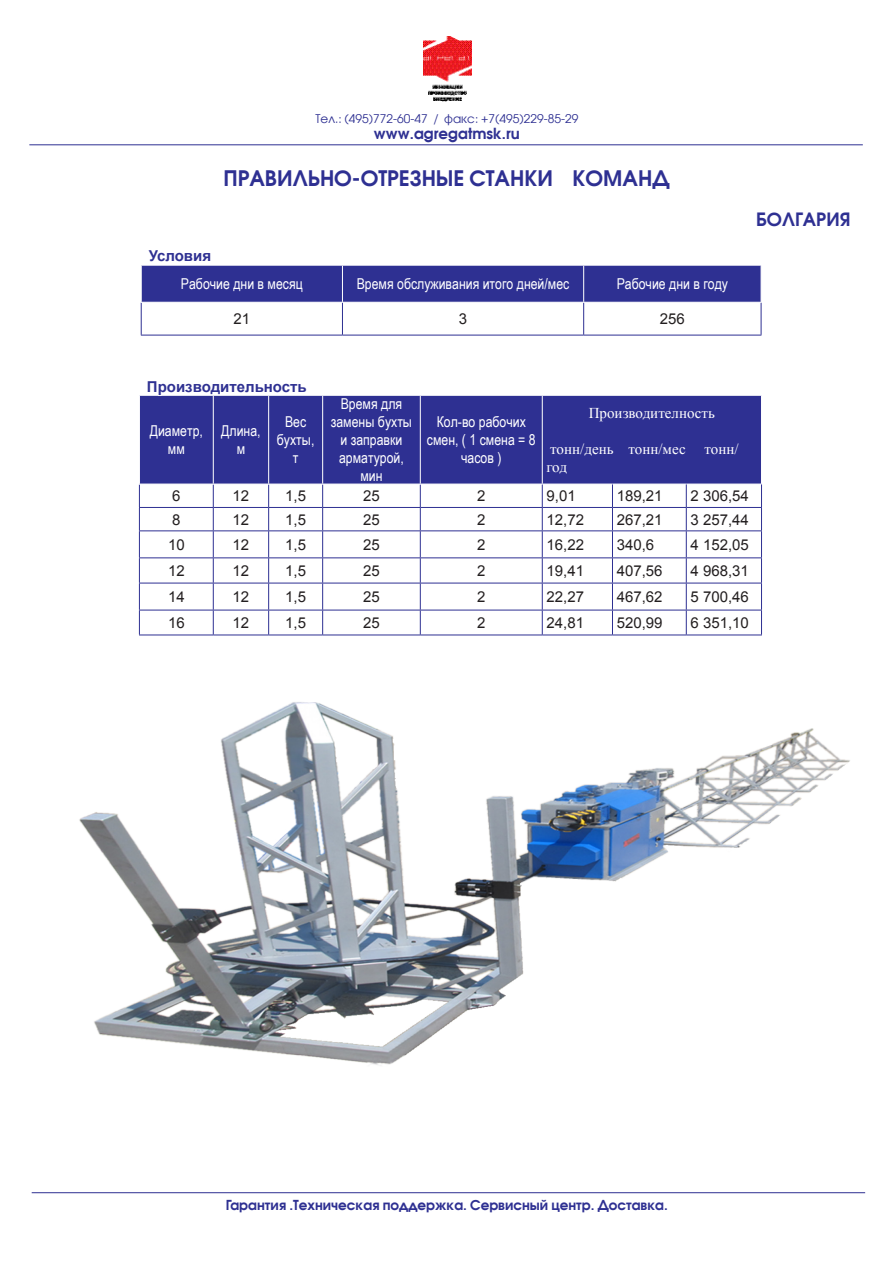
<style>
.page{position:relative;width:893px;height:1263px;background:#fff}
.page>*{position:absolute;margin:0;border:0;box-sizing:border-box;transform-origin:0 0}
.t1{font:700 21px "Avant Garde CTT";color:#2e3092}
.t2{font:700 18px "Avant Garde CTT";color:#2e3092}
.t3{font:15px "Arial";color:#231f20}
.t4{font:15px/18px "Arial Narrow";color:#fff;text-align:center}
.t5{font:15px "Times New Roman";color:#fff}
.t6{font:700 15px "Arial";color:#2e3092}
.t7{font:700 15px "Avant Garde CTT";color:#2e3092}
.t8{font:700 13.5px "Avant Garde CTT";color:#2e3092}
.t9{font:12px "Avant Garde CTT";color:#2e3092}
</style>
<div class="page">
<hr style="left:32px;top:1192px;width:833px;height:1px;background:#2e3092">
<hr style="left:29px;top:144px;width:834px;height:1px;background:#2e3092">
<img style="left:423px;top:37px;width:48px;height:65px">
<hr style="left:141px;top:303px;width:1px;height:32px;background:#2e3092">
<hr style="left:342px;top:303px;width:1px;height:32px;background:#2e3092">
<hr style="left:583px;top:303px;width:1px;height:32px;background:#2e3092">
<hr style="left:761px;top:303px;width:1px;height:32px;background:#2e3092">
<hr style="left:141px;top:335px;width:201px;height:1px;background:#2e3092">
<hr style="left:342px;top:335px;width:242px;height:1px;background:#2e3092">
<hr style="left:584px;top:335px;width:177px;height:1px;background:#2e3092">
<div style="left:141px;top:265px;width:620px;height:37px;background:#2e3092"></div>
<div style="left:140px;top:396px;width:621px;height:88px;background:#2e3092"></div>
<hr style="left:139px;top:507px;width:74px;height:1px;background:#2e3092">
<hr style="left:213px;top:507px;width:56px;height:1px;background:#2e3092">
<hr style="left:269px;top:507px;width:54px;height:1px;background:#2e3092">
<hr style="left:323px;top:507px;width:97px;height:1px;background:#2e3092">
<hr style="left:420px;top:507px;width:122px;height:1px;background:#2e3092">
<hr style="left:542px;top:507px;width:70px;height:1px;background:#2e3092">
<hr style="left:612px;top:507px;width:74px;height:1px;background:#2e3092">
<hr style="left:686px;top:507px;width:76px;height:1px;background:#2e3092">
<hr style="left:139px;top:530px;width:74px;height:1px;background:#2e3092">
<hr style="left:213px;top:530px;width:56px;height:1px;background:#2e3092">
<hr style="left:269px;top:530px;width:54px;height:1px;background:#2e3092">
<hr style="left:323px;top:530px;width:97px;height:1px;background:#2e3092">
<hr style="left:420px;top:530px;width:122px;height:1px;background:#2e3092">
<hr style="left:542px;top:530px;width:70px;height:1px;background:#2e3092">
<hr style="left:612px;top:530px;width:74px;height:1px;background:#2e3092">
<hr style="left:686px;top:530px;width:76px;height:1px;background:#2e3092">
<hr style="left:139px;top:557px;width:74px;height:1px;background:#2e3092">
<hr style="left:213px;top:557px;width:56px;height:1px;background:#2e3092">
<hr style="left:269px;top:557px;width:54px;height:1px;background:#2e3092">
<hr style="left:323px;top:557px;width:97px;height:1px;background:#2e3092">
<hr style="left:420px;top:557px;width:122px;height:1px;background:#2e3092">
<hr style="left:542px;top:557px;width:70px;height:1px;background:#2e3092">
<hr style="left:612px;top:557px;width:74px;height:1px;background:#2e3092">
<hr style="left:686px;top:557px;width:76px;height:1px;background:#2e3092">
<hr style="left:139px;top:583px;width:74px;height:1px;background:#2e3092">
<hr style="left:213px;top:583px;width:56px;height:1px;background:#2e3092">
<hr style="left:269px;top:583px;width:54px;height:1px;background:#2e3092">
<hr style="left:323px;top:583px;width:97px;height:1px;background:#2e3092">
<hr style="left:420px;top:583px;width:122px;height:1px;background:#2e3092">
<hr style="left:542px;top:583px;width:70px;height:1px;background:#2e3092">
<hr style="left:612px;top:583px;width:74px;height:1px;background:#2e3092">
<hr style="left:686px;top:583px;width:76px;height:1px;background:#2e3092">
<hr style="left:139px;top:610px;width:74px;height:1px;background:#2e3092">
<svg style="left:139px;top:485px;width:1px;height:150px"></svg>
<hr style="left:213px;top:610px;width:56px;height:1px;background:#2e3092">
<svg style="left:213px;top:485px;width:1px;height:150px"></svg>
<hr style="left:269px;top:610px;width:54px;height:1px;background:#2e3092">
<svg style="left:268px;top:485px;width:1px;height:150px"></svg>
<hr style="left:323px;top:610px;width:97px;height:1px;background:#2e3092">
<svg style="left:322px;top:485px;width:1px;height:150px"></svg>
<hr style="left:420px;top:610px;width:122px;height:1px;background:#2e3092">
<svg style="left:420px;top:485px;width:1px;height:150px"></svg>
<hr style="left:542px;top:610px;width:70px;height:1px;background:#2e3092">
<svg style="left:542px;top:484px;width:1px;height:151px"></svg>
<hr style="left:612px;top:610px;width:74px;height:1px;background:#2e3092">
<svg style="left:612px;top:484px;width:1px;height:151px"></svg>
<hr style="left:686px;top:610px;width:76px;height:1px;background:#2e3092">
<svg style="left:686px;top:484px;width:1px;height:151px"></svg>
<svg style="left:761px;top:484px;width:1px;height:151px"></svg>
<hr style="left:139px;top:635px;width:74px;height:1px;background:#2e3092">
<hr style="left:213px;top:635px;width:56px;height:1px;background:#2e3092">
<hr style="left:269px;top:635px;width:54px;height:1px;background:#2e3092">
<hr style="left:323px;top:635px;width:97px;height:1px;background:#2e3092">
<hr style="left:420px;top:635px;width:122px;height:1px;background:#2e3092">
<hr style="left:542px;top:635px;width:70px;height:1px;background:#2e3092">
<hr style="left:612px;top:635px;width:74px;height:1px;background:#2e3092">
<hr style="left:686px;top:635px;width:76px;height:1px;background:#2e3092">
<hr style="left:213px;top:396px;width:1px;height:88px;background:#fff">
<hr style="left:268px;top:396px;width:1px;height:88px;background:#fff">
<hr style="left:322px;top:396px;width:1px;height:88px;background:#fff">
<hr style="left:420px;top:396px;width:1px;height:88px;background:#fff">
<hr style="left:542px;top:396px;width:1px;height:88px;background:#fff">
<svg style="left:147px;top:395px;width:161px;height:2px"></svg>
<img style="left:79px;top:702px;width:771px;height:363px">
<p class="t9" style="left:315px;top:111px;width:264px">Тел.: (495)772-60-47 / факс: +7(495)229-85-29</p>
<p class="t7" style="left:374px;top:124px;width:148px">www.agregatmsk.ru</p>
<h1 class="t1" style="left:223px;top:165px;width:448px">ПРАВИЛЬНО-ОТРЕЗНЫЕ СТАНКИ КОМАНД</h1>
<p class="t6" style="left:149px;top:246px;width:64px">Условия</p>
<p class="t4" style="left:181px;top:275px;width:123px">Рабочие дни в месяц</p>
<p class="t4" style="left:357px;top:275px;width:214px">Время обслуживания итого дней/мес</p>
<p class="t4" style="left:617px;top:275px;width:113px">Рабочие дни в году</p>
<p class="t3" style="left:233px;top:309px;width:18px">21</p>
<p class="t3" style="left:459px;top:309px;width:10px">3</p>
<p class="t3" style="left:660px;top:309px;width:27px">256</p>
<p class="t2" style="left:756px;top:209px;width:96px">БОЛГАРИЯ</p>
<p class="t6" style="left:147px;top:377px;width:161px">Производительность</p>
<p class="t4" style="left:150px;top:422px;width:55px">Диаметр, мм</p>
<p class="t4" style="left:221px;top:422px;width:41px">Длина, м</p>
<p class="t4" style="left:277px;top:413px;width:39px">Вес бухты, т</p>
<p class="t4" style="left:331px;top:395px;width:83px">Время для замены бухты и заправки арматурой, мин</p>
<p class="t4" style="left:427px;top:413px;width:110px">Кол-во рабочих смен, ( 1 смена = 8 часов )</p>
<p class="t5" style="left:589px;top:403px;width:128px">Производителность</p>
<p class="t5" style="left:550px;top:439px;width:137px">тонн/день тонн/мес</p>
<p class="t5" style="left:704px;top:439px;width:36px">тонн/</p>
<p class="t5" style="left:546px;top:457px;width:22px">год</p>
<p class="t3" style="left:172px;top:486px;width:10px">6</p>
<p class="t3" style="left:233px;top:486px;width:18px">12</p>
<p class="t3" style="left:285px;top:486px;width:22px">1,5</p>
<p class="t3" style="left:363px;top:486px;width:18px">25</p>
<p class="t3" style="left:477px;top:486px;width:10px">2</p>
<p class="t3" style="left:546px;top:486px;width:31px">9,01</p>
<p class="t3" style="left:617px;top:486px;width:47px">189,21</p>
<p class="t3" style="left:690px;top:486px;width:60px">2 306,54</p>
<p class="t3" style="left:172px;top:509px;width:10px">8</p>
<p class="t3" style="left:233px;top:509px;width:18px">12</p>
<p class="t3" style="left:285px;top:509px;width:22px">1,5</p>
<p class="t3" style="left:363px;top:509px;width:18px">25</p>
<p class="t3" style="left:477px;top:509px;width:10px">2</p>
<p class="t3" style="left:546px;top:509px;width:39px">12,72</p>
<p class="t3" style="left:617px;top:509px;width:47px">267,21</p>
<p class="t3" style="left:690px;top:509px;width:60px">3 257,44</p>
<p class="t3" style="left:168px;top:535px;width:18px">10</p>
<p class="t3" style="left:233px;top:535px;width:18px">12</p>
<p class="t3" style="left:285px;top:535px;width:22px">1,5</p>
<p class="t3" style="left:363px;top:535px;width:18px">25</p>
<p class="t3" style="left:477px;top:535px;width:10px">2</p>
<p class="t3" style="left:546px;top:535px;width:39px">16,22</p>
<p class="t3" style="left:617px;top:535px;width:39px">340,6</p>
<p class="t3" style="left:690px;top:535px;width:60px">4 152,05</p>
<p class="t3" style="left:168px;top:561px;width:18px">12</p>
<p class="t3" style="left:233px;top:561px;width:18px">12</p>
<p class="t3" style="left:285px;top:561px;width:22px">1,5</p>
<p class="t3" style="left:363px;top:561px;width:18px">25</p>
<p class="t3" style="left:477px;top:561px;width:10px">2</p>
<p class="t3" style="left:546px;top:561px;width:39px">19,41</p>
<p class="t3" style="left:617px;top:561px;width:47px">407,56</p>
<p class="t3" style="left:690px;top:561px;width:60px">4 968,31</p>
<p class="t3" style="left:168px;top:587px;width:18px">14</p>
<p class="t3" style="left:233px;top:587px;width:18px">12</p>
<p class="t3" style="left:285px;top:587px;width:22px">1,5</p>
<p class="t3" style="left:363px;top:587px;width:18px">25</p>
<p class="t3" style="left:477px;top:587px;width:10px">2</p>
<p class="t3" style="left:546px;top:587px;width:39px">22,27</p>
<p class="t3" style="left:617px;top:587px;width:47px">467,62</p>
<p class="t3" style="left:690px;top:587px;width:60px">5 700,46</p>
<p class="t3" style="left:168px;top:613px;width:18px">16</p>
<p class="t3" style="left:233px;top:613px;width:18px">12</p>
<p class="t3" style="left:285px;top:613px;width:22px">1,5</p>
<p class="t3" style="left:363px;top:613px;width:18px">25</p>
<p class="t3" style="left:477px;top:613px;width:10px">2</p>
<p class="t3" style="left:546px;top:613px;width:39px">24,81</p>
<p class="t3" style="left:617px;top:613px;width:47px">520,99</p>
<p class="t3" style="left:690px;top:613px;width:60px">6 351,10</p>
<p class="t8" style="left:226px;top:1197px;width:443px">Гарантия .Техническая поддержка. Сервисный центр. Доставка.</p>
</div>
